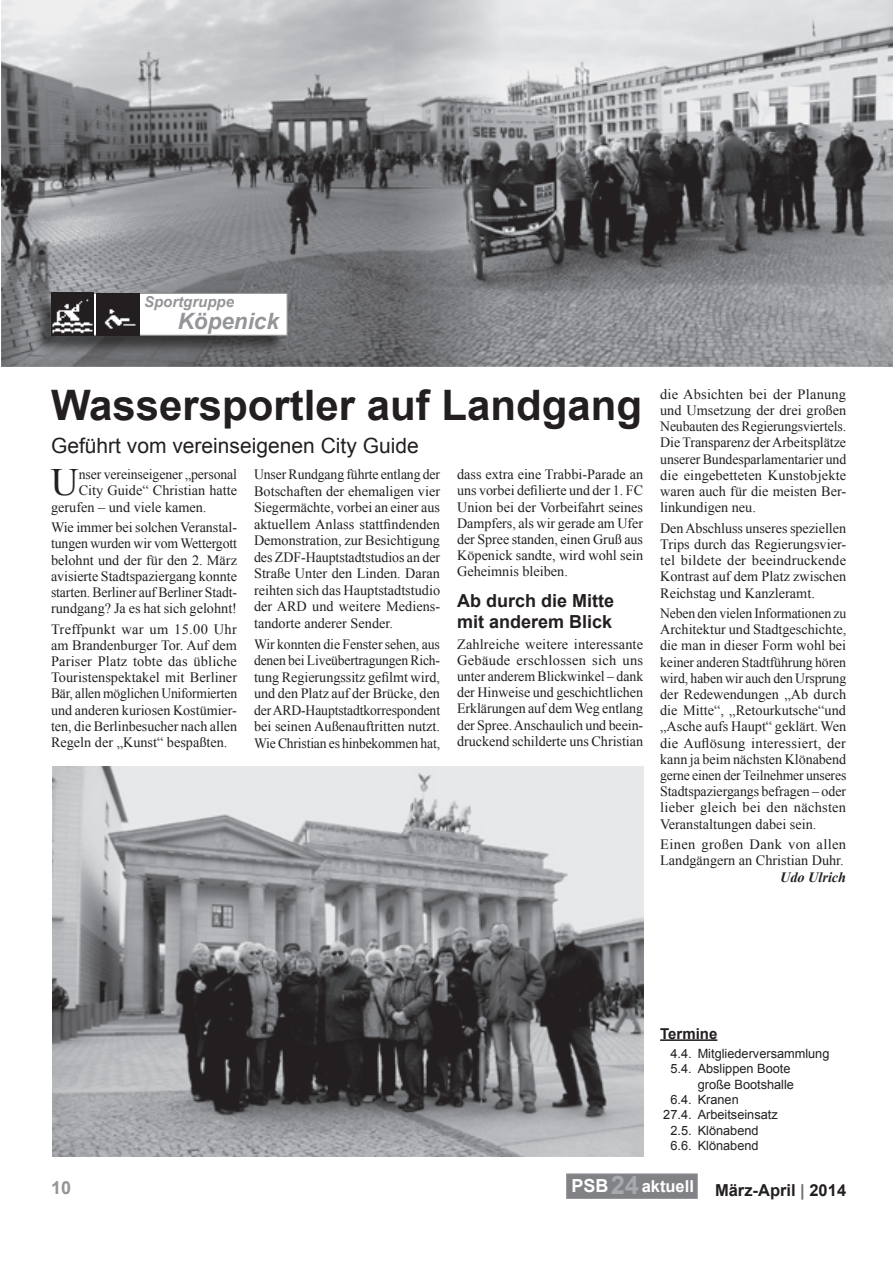
<style>
.page{position:relative;width:893px;height:1263px;background:#fff}
.page>*{position:absolute;margin:0;border:0;box-sizing:border-box;transform-origin:0 0}
.t1{font:700 42px "Arial";color:#231f20}
.t2{font:38.7px "Times New Roman";color:#231f20}
.t3{font:italic 700 22.5px "Arial";color:#939598}
.t4{font:21px "Arial";color:#231f20}
.t5{font:700 18px/21.6px "Arial";color:#231f20}
.t6{font:700 18px "Arial";color:#939598}
.t7{font:700 16.5px "Arial";color:#231f20}
.t8{font:700 16.5px "Arial";color:#fff}
.t9{font:italic 700 15px "Arial";color:#939598}
.t10{font:700 15px "Arial";color:#231f20}
.t11{font:14.25px/16.2px "Times New Roman";color:#231f20;text-align:justify}
.t12{font:14.25px/16.2px "Times New Roman";color:#231f20;text-align:justify;scale:.96 1}
.t13{font:italic 700 14.25px "Times New Roman";color:#231f20}
.t14{font:12.75px "Arial";color:#231f20}
.s1{font-size:18px}
.s2{font-size:25.5px;color:#a8a9ad}
.s3{color:#6c6d70}
</style>
<div class="page">
<div style="left:566px;top:1173px;width:132px;height:26px;background:#808285;border:1px solid #939598"></div>
<img style="left:1px;top:0;width:892px;height:367px">
<hr style="left:660px;top:1039px;width:57px;height:2px;background:#231f20">
<img style="left:32px;top:295px;width:253px;height:59px">
<div style="left:51px;top:293px;width:236px;height:43px;background:#fff;border:1px solid #939598"></div>
<img style="left:97px;top:293px;width:42px;height:43px">
<img style="left:51px;top:293px;width:43px;height:43px">
<img style="left:52px;top:767px;width:591px;height:389px">
<p class="t9" style="left:144px;top:291px;width:91px">Sportgruppe</p>
<h3 class="t3" style="left:178px;top:306px;width:103px">Köpenick</h3>
<h1 class="t1" style="left:51px;top:377px;width:593px">Wassersportler auf Landgang</h1>
<h3 class="t4" style="left:51px;top:432px;width:369px">Geführt vom vereinseigenen City Guide</h3>
<h2 class="t2" style="left:51px;top:456px;width:29px">U</h2>
<p class="t11" style="left:79px;top:466px;width:160px">nser vereinseigener „personal</p>
<p class="t11" style="left:79px;top:482px;width:160px">City Guide“ Christian hatte</p>
<p class="t11" style="left:51px;top:498px;width:157px">gerufen – und viele kamen.</p>
<p class="t11" style="left:51px;top:519px;width:188px">Wie immer bei solchen Veranstal&shy;tungen wurden wir vom Wettergott belohnt und der für den 2. März avisierte Stadtspaziergang konnte starten. Berliner auf Berliner Stadt&shy;rundgang? Ja es hat sich gelohnt!</p>
<p class="t11" style="left:51px;top:620px;width:188px">Treffpunkt war um 15.00 Uhr am Brandenburger Tor. Auf dem Pariser Platz tobte das übliche Touristenspektakel mit Berliner Bär, allen möglichen Uniformierten und anderen kuriosen Kostümier&shy;ten, die Berlinbesucher nach allen Regeln der „Kunst“ bespaßten.</p>
<p class="t12" style="left:254px;top:466px;width:195px">Unser Rundgang führte entlang der Botschaften der ehemaligen vier Siegermächte, vorbei an einer aus aktuellem Anlass stattfindenden Demonstration, zur Besichtigung des ZDF-Hauptstadtstudios an der Straße Unter den Linden. Daran reihten sich das Hauptstadtstudio der ARD und weitere Mediens&shy;tandorte anderer Sender.</p>
<p class="t11" style="left:254px;top:635px;width:188px">Wir konnten die Fenster sehen, aus denen bei Liveübertragungen Rich&shy;tung Regierungssitz gefilmt wird, und den Platz auf der Brücke, den der ARD-Hauptstadtkorrespondent bei seinen Außenauftritten nutzt.<br>Wie Christian es hinbekommen hat,</p>
<p class="t11" style="left:457px;top:466px;width:188px">dass extra eine Trabbi-Parade an uns vorbei defilierte und der 1. FC Union bei der Vorbeifahrt seines Dampfers, als wir gerade am Ufer der Spree standen, einen Gruß aus Köpenick sandte, wird wohl sein Geheimnis bleiben.</p>
<p class="t5" style="left:457px;top:590px;width:159px">Ab durch die Mitte mit anderem Blick</p>
<p class="t11" style="left:457px;top:636px;width:188px">Zahlreiche weitere interessante Gebäude erschlossen sich uns unter anderem Blickwinkel – dank der Hinweise und geschichtlichen Erklärungen auf dem Weg entlang der Spree. Anschaulich und beein&shy;druckend schilderte uns Christian</p>
<p class="t11" style="left:660px;top:386px;width:188px">die Absichten bei der Planung und Umsetzung der drei großen Neubauten des Regierungsviertels.<br>Die Transparenz der Arbeitsplätze unserer Bundesparlamentarier und die eingebetteten Kunstobjekte waren auch für die meisten Ber&shy;linkundigen neu.</p>
<p class="t11" style="left:660px;top:520px;width:188px">Den Abschluss unseres speziellen Trips durch das Regierungsvier&shy;tel bildete der beeindruckende Kontrast auf dem Platz zwischen Reichstag und Kanzleramt.</p>
<p class="t12" style="left:660px;top:605px;width:195px">Neben den vielen Informationen zu Architektur und Stadtgeschichte, die man in dieser Form wohl bei keiner anderen Stadtführung hören wird, haben wir auch den Ursprung der Redewendungen „Ab durch die Mitte“, „Retourkutsche“und „Asche aufs Haupt“ geklärt. Wen die Auflösung interessiert, der kann ja beim nächsten Klönabend gerne einen der Teilnehmer unseres Stadtspaziergangs befragen – oder lieber gleich bei den nächsten Veranstaltungen dabei sein.</p>
<p class="t11" style="left:660px;top:836px;width:187px">Einen großen Dank von allen<br>Landgängern an Christian Duhr.</p>
<p class="t13" style="left:780px;top:868px;width:68px">Udo Ulrich</p>
<p class="t10" style="left:660px;top:1023px;width:59px">Termine</p>
<p class="t14" style="left:670px;top:1045px;width:161px">4.4. Mitgliederversammlung</p>
<p class="t14" style="left:670px;top:1060px;width:122px">5.4. Abslippen Boote</p>
<p class="t14" style="left:698px;top:1076px;width:98px">große Bootshalle</p>
<p class="t14" style="left:670px;top:1091px;width:70px">6.4. Kranen</p>
<p class="t14" style="left:663px;top:1106px;width:116px">27.4. Arbeitseinsatz</p>
<p class="t14" style="left:670px;top:1122px;width:90px">2.5. Klönabend</p>
<p class="t14" style="left:670px;top:1137px;width:90px">6.6. Klönabend</p>
<p class="t6" style="left:51px;top:1176px;width:22px">10</p>
<p class="t8" style="left:571px;top:1175px;width:124px"><span class="s1">PSB</span><span class="s2">24</span>aktuell</p>
<p class="t7" style="left:715px;top:1179px;width:133px">März-April <span class="s3">|</span> 2014</p>
</div>
